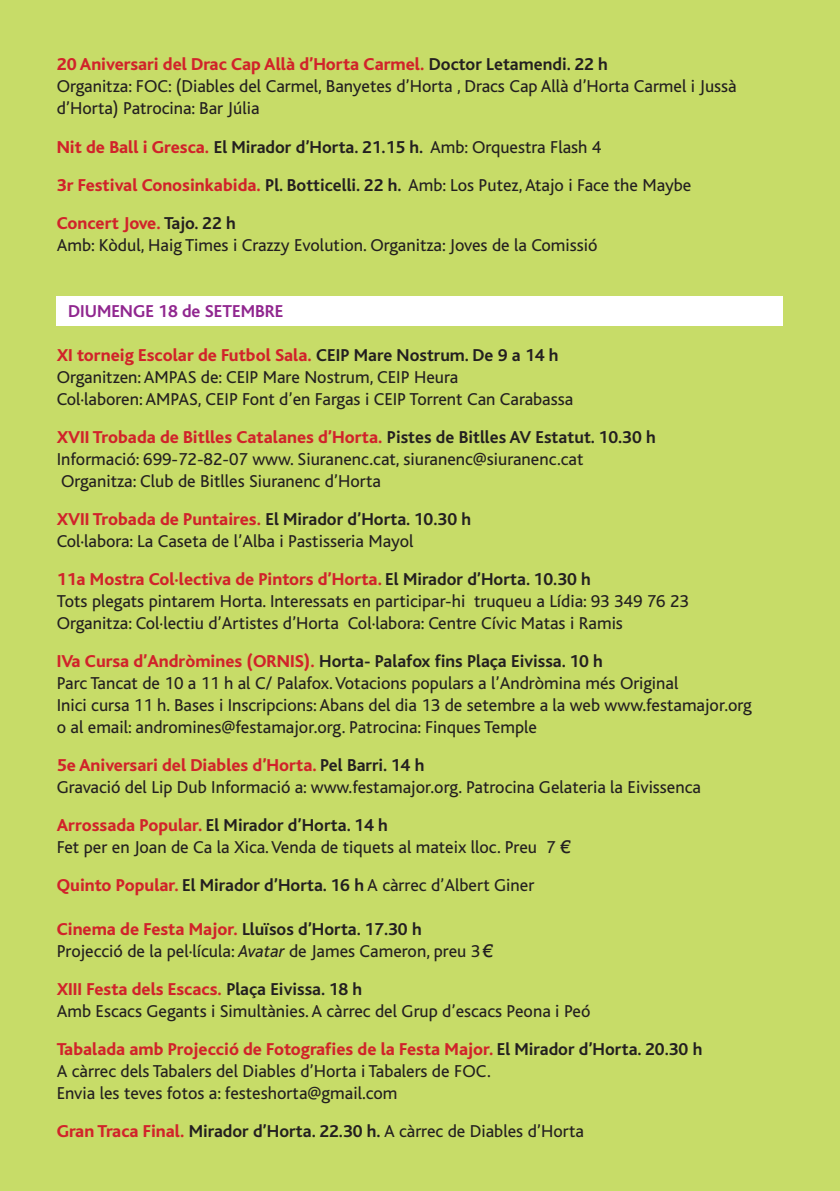
<style>
.page{position:relative;width:840px;height:1191px;background:#fff}
.page>*{position:absolute;margin:0;border:0;box-sizing:border-box;transform-origin:0 0}
.t1{font:18px/22px "Bliss";color:#231f20}
.t2{font:800 18px "Bliss";color:#d1232a}
.t3{font:700 18px "Bliss";color:#231f20}
.t4{font:700 18px "Bliss";color:#90268f}
.s1{font-weight:700;color:#231f20}
.s2{font-weight:800;color:#d1232a}
.s3{font-weight:400}
.s4{font-weight:700}
.s5{font-family:"Linotype Euro Font Ato F"}
.s6{font-style:italic}
</style>
<div class="page">
<div style="left:0;top:0;width:839px;height:1191px;background:#c7dc68"></div>
<div style="left:57px;top:296px;width:725px;height:29px;background:#fff"></div>
<p class="t2" style="left:57px;top:55px;width:552px">20 Aniversari del Drac Cap Allà d’Horta Carmel. <span class="s1">Doctor Letamendi. 22 h</span></p>
<p class="t1" style="left:57px;top:76px;width:681px">Organitza: FOC: (Diables del Carmel, Banyetes d’Horta , Dracs Cap Allà d’Horta Carmel i Jussà d’Horta) Patrocina: Bar Júlia</p>
<p class="t3" style="left:57px;top:137px;width:545px"><span class="s2">Nit de Ball i Gresca.</span> El Mirador d’Horta. 21.15 h. <span class="s3">Amb: Orquestra Flash 4</span></p>
<p class="t1" style="left:57px;top:174px;width:636px"><span class="s2">3r Festival Conosinkabida.</span> <span class="s4">Pl. Botticelli. 22 h.</span> Amb: Los Putez, Atajo i Face the Maybe</p>
<p class="t2" style="left:57px;top:213px;width:180px">Concert Jove. <span class="s1">Tajo. 22 h</span></p>
<p class="t1" style="left:57px;top:234px;width:542px">Amb: Kòdul, Haig Times i Crazzy Evolution. Organitza: Joves de la Comissió</p>
<p class="t4" style="left:68px;top:301px;width:217px">DIUMENGE 18 de SETEMBRE</p>
<p class="t2" style="left:57px;top:345px;width:503px">XI torneig Escolar de Futbol Sala. <span class="s1">CEIP Mare Nostrum. De 9 a 14 h</span></p>
<p class="t1" style="left:57px;top:366px;width:402px">Organitzen: AMPAS de: CEIP Mare Nostrum, CEIP Heura</p>
<p class="t1" style="left:57px;top:388px;width:517px">Col·laboren: AMPAS, CEIP Font d’en Fargas i CEIP Torrent Can Carabassa</p>
<p class="t2" style="left:57px;top:427px;width:600px">XVII Trobada de Bitlles Catalanes d’Horta. <span class="s1">Pistes de Bitlles AV Estatut. 10.30 h</span></p>
<p class="t1" style="left:57px;top:448px;width:528px">Informació: 699-72-82-07 www. Siuranenc.cat, siuranenc@siuranenc.cat</p>
<p class="t1" style="left:61px;top:470px;width:321px">Organitza: Club de Bitlles Siuranenc d’Horta</p>
<p class="t2" style="left:57px;top:509px;width:415px">XVII Trobada de Puntaires. <span class="s1">El Mirador d’Horta. 10.30 h</span></p>
<p class="t1" style="left:57px;top:530px;width:358px">Col·labora: La Caseta de l’Alba i Pastisseria Mayol</p>
<p class="t2" style="left:57px;top:569px;width:535px">11a Mostra Col·lectiva de Pintors d’Horta. <span class="s1">El Mirador d’Horta. 10.30 h</span></p>
<p class="t1" style="left:57px;top:590px;width:633px">Tots plegats pintarem Horta. Interessats en participar-hi truqueu a Lídia: 93 349 76 23</p>
<p class="t1" style="left:57px;top:612px;width:567px">Organitza: Col·lectiu d’Artistes d’Horta Col·labora: Centre Cívic Matas i Ramis</p>
<p class="t3" style="left:57px;top:651px;width:547px"><span class="s2">IVa Cursa d’Andròmines (ORNIS).</span> Horta- Palafox fins Plaça Eivissa. 10 h</p>
<p class="t1" style="left:57px;top:672px;width:622px">Parc Tancat de 10 a 11 h al C/ Palafox. Votacions populars a l’Andròmina més Original</p>
<p class="t1" style="left:57px;top:694px;width:696px">Inici cursa 11 h. Bases i Inscripcions: Abans del dia 13 de setembre a la web www.festamajor.org o al email: andromines@festamajor.org. Patrocina: Finques Temple</p>
<p class="t2" style="left:57px;top:755px;width:369px">5e Aniversari del Diables d’Horta. <span class="s1">Pel Barri. 14 h</span></p>
<p class="t1" style="left:57px;top:776px;width:645px">Gravació del Lip Dub Informació a: www.festamajor.org. Patrocina Gelateria la Eivissenca</p>
<p class="t3" style="left:57px;top:815px;width:332px"><span class="s2">Arrossada Popular.</span> El Mirador d’Horta. 14 h</p>
<p class="t1" style="left:57px;top:836px;width:515px">Fet per en Joan de Ca la Xica. Venda de tiquets al mateix lloc. Preu 7 <span class="s5">e</span></p>
<p class="t3" style="left:57px;top:875px;width:479px"><span class="s2">Quinto Popular.</span> El Mirador d’Horta. 16 h <span class="s3">A càrrec d’Albert Giner</span></p>
<p class="t3" style="left:57px;top:919px;width:366px"><span class="s2">Cinema de Festa Major.</span> Lluïsos d’Horta. 17.30 h</p>
<p class="t1" style="left:57px;top:940px;width:437px">Projecció de la pel·lícula: <span class="s6">Avatar</span> de James Cameron, preu 3 <span class="s5">e</span></p>
<p class="t2" style="left:57px;top:979px;width:307px">XIII Festa dels Escacs. <span class="s1">Plaça Eivissa. 18 h</span></p>
<p class="t1" style="left:57px;top:1000px;width:535px">Amb Escacs Gegants i Simultànies. A càrrec del Grup d’escacs Peona i Peó</p>
<p class="t2" style="left:57px;top:1039px;width:646px">Tabalada amb Projecció de Fotografies de la Festa Major. <span class="s1">El Mirador d’Horta. 20.30 h</span></p>
<p class="t1" style="left:57px;top:1060px;width:435px">A càrrec dels Tabalers del Diables d’Horta i Tabalers de FOC.</p>
<p class="t1" style="left:57px;top:1082px;width:342px">Envia les teves fotos a: festeshorta@gmail.com</p>
<p class="t1" style="left:57px;top:1120px;width:528px"><span class="s2">Gran Traca Final.</span> <span class="s4">Mirador d’Horta. 22.30 h.</span> A càrrec de Diables d’Horta</p>
</div>
